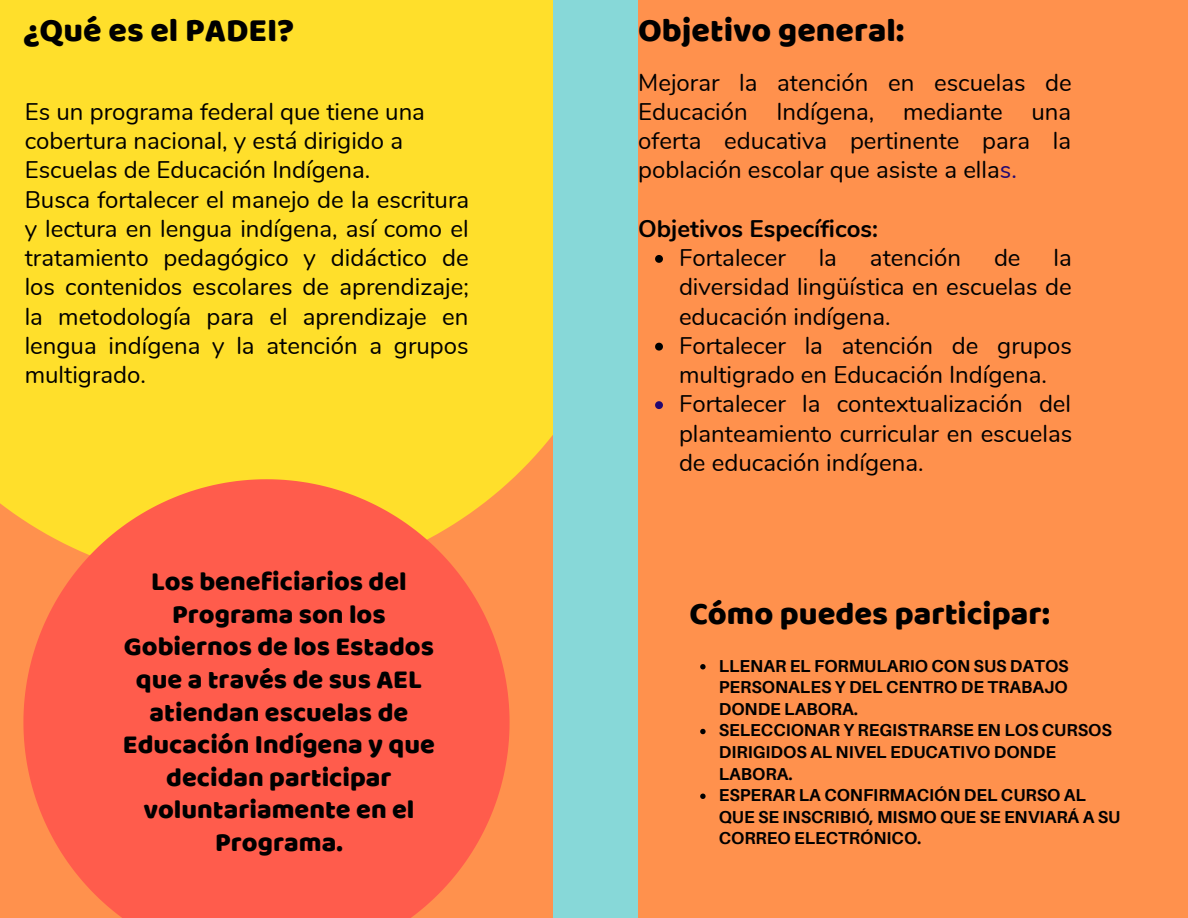
<style>
.page{position:relative;width:1188px;height:918px;background:#ff914d}
.page>*{position:absolute;margin:0;border:0;box-sizing:border-box;transform-origin:0 0}
.t1{font:33.75px "Baloo";color:#000}
.t2{font:32.4px "Baloo";color:#000}
.t3{font:27px/32.7px "Baloo";color:#000;text-align:center}
.t4{font:24px/29.2px "Nunito";color:#000}
.t5{font:700 24px "Nunito";color:#000}
.t6{font:700 17.25px/21.6px "Aileron";color:#000}
.s1{color:#230871}
</style>
<div class="page">
<div style="left:0;top:0;width:554px;height:586px;background:#ffdf2b"></div>
<div style="left:554px;top:0;width:84px;height:918px;background:#87d8d8"></div>
<svg style="left:23px;top:479px;width:487px;height:439px;background:#ff6a49"></svg>
<svg style="left:700px;top:664px;width:6px;height:5px"></svg>
<svg style="left:700px;top:729px;width:6px;height:5px"></svg>
<svg style="left:700px;top:794px;width:6px;height:5px"></svg>
<svg style="left:655px;top:255px;width:8px;height:8px"></svg>
<svg style="left:655px;top:343px;width:8px;height:8px"></svg>
<svg style="left:655px;top:401px;width:8px;height:8px"></svg>
<h1 class="t1" style="left:25px;top:10px;width:271px">¿Qué es el PADEI?</h1>
<p class="t4" style="left:25px;top:97px;width:446px">Es un programa federal que tiene una cobertura nacional, y está dirigido a Escuelas de Educación Indígena.<br>Busca fortalecer el manejo de la escritura y lectura en lengua indígena, así como el tratamiento pedagógico y didáctico de los contenidos escolares de aprendizaje; la metodología para el aprendizaje en lengua indígena y la atención a grupos multigrado.</p>
<p class="t3" style="left:123px;top:564px;width:314px">Los beneficiarios del<br>Programa son los<br>Gobiernos de los Estados que a través de sus AEL atiendan escuelas de<br>Educación Indígena y que decidan participar voluntariamente en el<br>Programa.</p>
<h1 class="t1" style="left:638px;top:10px;width:268px">Objetivo general:</h1>
<p class="t4" style="left:638px;top:68px;width:435px;text-align:justify">Mejorar la atención en escuelas de Educación Indígena, mediante una oferta educativa pertinente para la población escolar que asiste a ella<span class="s1">s.</span></p>
<p class="t5" style="left:638px;top:213px;width:241px">Objetivos Específicos:</p>
<p class="t4" style="left:679px;top:244px;width:108px">Fortalecer</p>
<p class="t4" style="left:819px;top:244px;width:20px">la</p>
<p class="t4" style="left:870px;top:244px;width:93px">atención</p>
<p class="t4" style="left:994px;top:244px;width:28px">de</p>
<p class="t4" style="left:679px;top:244px;width:395px;text-indent:375px">la diversidad lingüística en escuelas de educación indígena.<br>Fortalecer la atención de grupos multigrado en Educación Indígena.<br>Fortalecer la contextualización del planteamiento curricular en escuelas de educación indígena.</p>
<h2 class="t2" style="left:689px;top:594px;width:362px">Cómo puedes participar:</h2>
<p class="t6" style="left:719px;top:654px;width:403px">LLENAR EL FORMULARIO CON SUS DATOS<br>PERSONALES Y DEL CENTRO DE TRABAJO<br>DONDE LABORA.<br>SELECCIONAR Y REGISTRARSE EN LOS CURSOS<br>DIRIGIDOS AL NIVEL EDUCATIVO DONDE<br>LABORA.<br>ESPERAR LA CONFIRMACIÓN DEL CURSO AL<br>QUE SE INSCRIBIÓ, MISMO QUE SE ENVIARÁ A SU<br>CORREO ELECTRÓNICO.</p>
</div>
